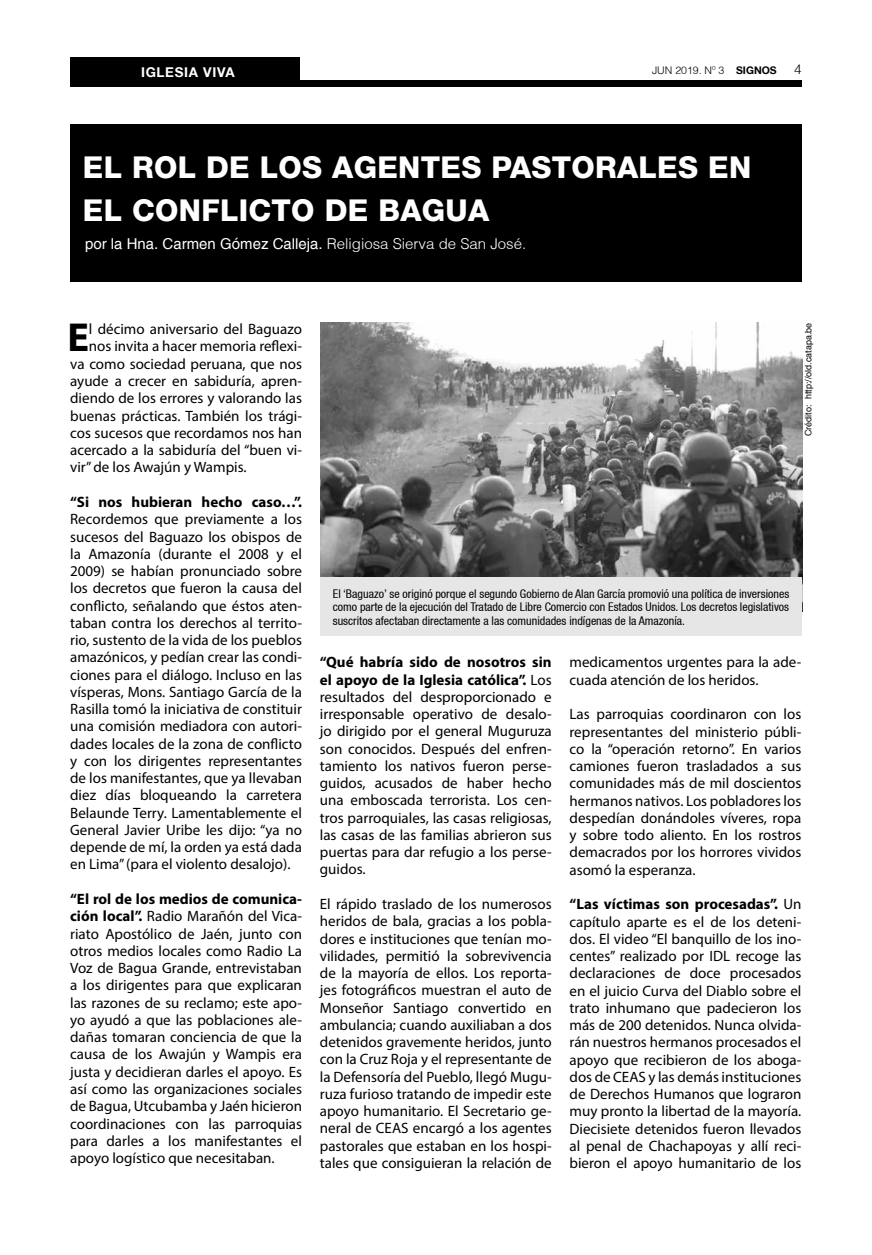
<style>
.page{position:relative;width:872px;height:1255px;background:#fff}
.page>*{position:absolute;margin:0;border:0;box-sizing:border-box;transform-origin:0 0}
.t1{font:700 40.65px "Myriad Pro";color:#000}
.t2{font:800 30px/42.8px "Helvetica 85";letter-spacing:.01em;color:#fff}
.t3{font:15px/17.2px "Myriad Pro";color:#000;text-align:justify}
.t4{font:15px "Helvetica";color:#fff}
.t5{font:700 15px "Myriad Pro";color:#000}
.t6{font:700 13.5px "Helvetica 75";letter-spacing:.05em;color:#fff}
.t7{font:300 13.5px "Helvetica";color:#000}
.t8{font:condensed 12px/13.5px "Helvetica 57";color:#000;text-align:justify}
.t9{font:300 10.5px "Helvetica";color:#000}
.t10{font:9px "Helvetica";color:#000}
.s1{font-family:"Helvetica 75";font-weight:700}
.s2{font-weight:300}
.s3{font-weight:700}
</style>
<div class="page">
<div style="left:70px;top:81px;width:731px;height:6px;background:#000"></div>
<img style="left:320px;top:323px;width:482px;height:254px">
<div style="left:320px;top:577px;width:482px;height:59px;background:#e6e6e6"></div>
<div style="left:70px;top:124px;width:731px;height:157px;background:#000"></div>
<div style="left:70px;top:57px;width:229px;height:30px;background:#000"></div>
<p class="t6" style="left:141px;top:64px;width:95px">IGLESIA VIVA</p>
<p class="t9" style="left:652px;top:63px;width:126px">JUN 2019. Nº 3 <span class="s1">SIGNOS</span></p>
<p class="t7" style="left:794px;top:60px;width:9px">4</p>
<h2 class="t2" style="left:83px;top:146px;width:670px">EL ROL DE LOS AGENTES PASTORALES EN<br>EL CONFLICTO DE BAGUA</h2>
<p class="t4" style="left:85px;top:235px;width:443px">por la Hna. Carmen Gómez Calleja. <span class="s2">Religiosa Sierva de San José.</span></p>
<h1 class="t1" style="left:67px;top:311px;width:23px">E</h1>
<p class="t3" style="left:89px;top:320px;width:214px">l décimo aniversario del Baguazo</p>
<p class="t3" style="left:89px;top:337px;width:214px">nos invita a hacer memoria reflexi-</p>
<p class="t3" style="left:70px;top:355px;width:233px">va como sociedad peruana, que nos</p>
<p class="t3" style="left:70px;top:372px;width:233px">ayude a crecer en sabiduría, apren-</p>
<p class="t3" style="left:70px;top:389px;width:233px">diendo de los errores y valorando las</p>
<p class="t3" style="left:70px;top:406px;width:233px">buenas prácticas. También los trági-</p>
<p class="t3" style="left:70px;top:424px;width:233px">cos sucesos que recordamos nos han</p>
<p class="t3" style="left:70px;top:441px;width:233px">acercado a la sabiduría del “buen vi-</p>
<p class="t3" style="left:70px;top:458px;width:178px">vir” de los Awajún y Wampis.</p>
<p class="t5" style="left:70px;top:492px;width:233px">“Si nos hubieran hecho caso…”.</p>
<p class="t3" style="left:70px;top:510px;width:233px">Recordemos que previamente a los sucesos del Baguazo los obispos de la Amazonía (durante el 2008 y el 2009) se habían pronunciado sobre los decretos que fueron la causa del conflicto, señalando que éstos aten&shy;taban contra los derechos al territo&shy;rio, sustento de la vida de los pueblos amazónicos, y pedían crear las condi&shy;ciones para el diálogo. Incluso en las vísperas, Mons. Santiago García de la Rasilla tomó la iniciativa de constituir una comisión mediadora con autori&shy;dades locales de la zona de conflicto y con los dirigentes representantes de los manifestantes, que ya llevaban diez días bloqueando la carretera Belaunde Terry. Lamentablemente el General Javier Uribe les dijo: “ya no depende de mí, la orden ya está dada en Lima” (para el violento desalojo).</p>
<p class="t3" style="left:70px;top:890px;width:233px"><span class="s3">“El rol de los medios de comunica&shy;ción local”.</span> Radio Marañón del Vica&shy;riato Apostólico de Jaén, junto con otros medios locales como Radio La Voz de Bagua Grande, entrevistaban a los dirigentes para que explicaran las razones de su reclamo; este apo&shy;yo ayudó a que las poblaciones ale&shy;dañas tomaran conciencia de que la causa de los Awajún y Wampis era justa y decidieran darles el apoyo. Es así como las organizaciones sociales de Bagua, Utcubamba y Jaén hicieron coordinaciones con las parroquias para darles a los manifestantes el apoyo logístico que necesitaban.</p>
<p class="t10" style="left:803px;top:436px;width:115px;rotate:-90deg">Crédito: http://old.catapa.be</p>
<p class="t8" style="left:333px;top:586px;width:458px">El ‘Baguazo’ se originó porque el segundo Gobierno de Alan García promovió una política de inversiones como parte de la ejecución del Tratado de Libre Comercio con Estados Unidos. Los decretos legislativos suscritos afectaban directamente a las comunidades indígenas de la Amazonía.</p>
<p class="t3" style="left:320px;top:653px;width:233px"><span class="s3">“Qué habría sido de nosotros sin el apoyo de la Iglesia católica”.</span> Los resultados del desproporcionado e irresponsable operativo de desalo&shy;jo dirigido por el general Muguruza son conocidos. Después del enfren&shy;tamiento los nativos fueron perse&shy;guidos, acusados de haber hecho una emboscada terrorista. Los cen&shy;tros parroquiales, las casas religiosas, las casas de las familias abrieron sus puertas para dar refugio a los perse&shy;guidos.</p>
<p class="t3" style="left:320px;top:895px;width:233px">El rápido traslado de los numerosos heridos de bala, gracias a los pobla&shy;dores e instituciones que tenían mo&shy;vilidades, permitió la sobrevivencia de la mayoría de ellos. Los reporta&shy;jes fotográficos muestran el auto de Monseñor Santiago convertido en ambulancia; cuando auxiliaban a dos detenidos gravemente heridos, junto con la Cruz Roja y el representante de la Defensoría del Pueblo, llegó Mugu&shy;ruza furioso tratando de impedir este apoyo humanitario. El Secretario ge&shy;neral de CEAS encargó a los agentes pastorales que estaban en los hospi&shy;tales que consiguieran la relación de</p>
<p class="t3" style="left:569px;top:653px;width:233px">medicamentos urgentes para la ade&shy;cuada atención de los heridos.</p>
<p class="t3" style="left:569px;top:705px;width:233px">Las parroquias coordinaron con los representantes del ministerio públi&shy;co la “operación retorno”. En varios camiones fueron trasladados a sus comunidades más de mil doscientos hermanos nativos. Los pobladores los despedían donándoles víveres, ropa y sobre todo aliento. En los rostros demacrados por los horrores vividos asomó la esperanza.</p>
<p class="t3" style="left:569px;top:895px;width:233px"><span class="s3">“Las víctimas son procesadas”.</span> Un capítulo aparte es el de los deteni&shy;dos. El video “El banquillo de los ino&shy;centes” realizado por IDL recoge las declaraciones de doce procesados en el juicio Curva del Diablo sobre el trato inhumano que padecieron los más de 200 detenidos. Nunca olvida&shy;rán nuestros hermanos procesados el apoyo que recibieron de los aboga&shy;dos de CEAS y las demás instituciones de Derechos Humanos que lograron muy pronto la libertad de la mayoría.<br>Diecisiete detenidos fueron llevados al penal de Chachapoyas y allí reci&shy;bieron el apoyo humanitario de los</p>
</div>
